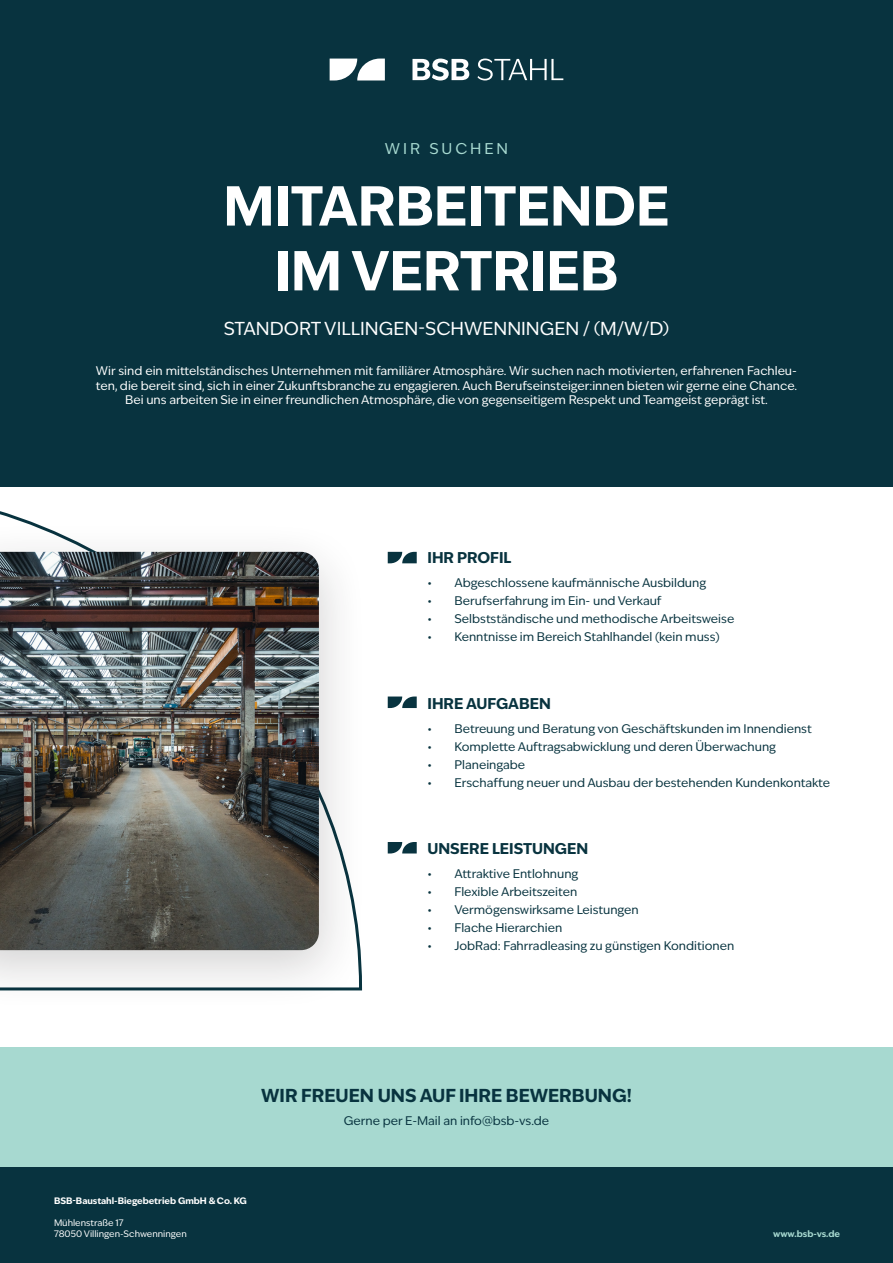
<style>
.page{position:relative;width:893px;height:1263px;background:#fff}
.page>*{position:absolute;margin:0;border:0;box-sizing:border-box;transform-origin:0 0}
.t1{font:700 54px "Ivy Epic";color:#fff}
.t2{font:18px "Ivy Epic";color:#fff}
.t3{font:700 18px "Ivy Epic";color:#08333f}
.t4{font:700 15px "Ivy Epic";color:#08333f}
.t5{font:15px "Ivy Epic";letter-spacing:.2em;color:#a7d9d0}
.t6{font:12px "Ivy Epic";color:#08333f}
.t7{font:12px/14.4px "Ivy Epic";color:#fff;text-align:center}
.t8{font:9px "Ivy Epic";color:#fff}
.t9{font:700 9px "Ivy Epic";color:#fff}
.t10{font:700 9px "Ivy Epic";color:#a7d9d0}
</style>
<div class="page">
<div style="left:0;top:0;width:893px;height:487px;background:#08333f"></div>
<div style="left:0;top:1166px;width:893px;height:97px;background:#08333f"></div>
<div style="left:0;top:1047px;width:893px;height:119px;background:#a7d9d0"></div>
<svg style="left:330px;top:59px;width:55px;height:21px"></svg>
<svg style="left:478px;top:59px;width:85px;height:21px"></svg>
<svg style="left:412px;top:59px;width:57px;height:21px"></svg>
<div style="left:0;top:519px;width:369px;height:493px;background:#231f20;opacity:.2"></div>
<img style="left:0;top:552px;width:319px;height:398px">
<svg style="left:388px;top:552px;width:29px;height:11px"></svg>
<svg style="left:388px;top:696px;width:29px;height:12px"></svg>
<svg style="left:388px;top:842px;width:29px;height:11px"></svg>
<p class="t5" style="left:385px;top:139px;width:125px">WIR SUCHEN</p>
<p class="t1" style="left:223px;top:169px;width:448px">MITARBEITENDE</p>
<p class="t1" style="left:275px;top:234px;width:345px">IM VERTRIEB</p>
<p class="t2" style="left:224px;top:317px;width:447px">STANDORT VILLINGEN-SCHWENNINGEN / (M/W/D)</p>
<p class="t7" style="left:96px;top:364px;width:703px">Wir sind ein mittelständisches Unternehmen mit familiärer Atmosphäre. Wir suchen nach motivierten, erfahrenen Fachleu&shy;ten, die bereit sind, sich in einer Zukunftsbranche zu engagieren. Auch Berufseinsteiger:innen bieten wir gerne eine Chance.<br>Bei uns arbeiten Sie in einer freundlichen Atmosphäre, die von gegenseitigem Respekt und Teamgeist geprägt ist.</p>
<p class="t4" style="left:427px;top:548px;width:85px">IHR PROFIL</p>
<p class="t6" style="left:427px;top:575px;width:280px">• Abgeschlossene kaufmännische Ausbildung</p>
<p class="t6" style="left:427px;top:593px;width:235px">• Berufserfahrung im Ein- und Verkauf</p>
<p class="t6" style="left:427px;top:611px;width:308px">• Selbstständische und methodische Arbeitsweise</p>
<p class="t6" style="left:427px;top:629px;width:294px">• Kenntnisse im Bereich Stahlhandel (kein muss)</p>
<p class="t4" style="left:427px;top:693px;width:125px">IHRE AUFGABEN</p>
<p class="t6" style="left:427px;top:720px;width:386px">• Betreuung und Beratung von Geschäftskunden im Innendienst</p>
<p class="t6" style="left:427px;top:738px;width:350px">• Komplette Auftragsabwicklung und deren Überwachung</p>
<p class="t6" style="left:427px;top:756px;width:99px">• Planeingabe</p>
<p class="t6" style="left:427px;top:774px;width:404px">• Erschaffung neuer und Ausbau der bestehenden Kundenkontakte</p>
<p class="t4" style="left:427px;top:839px;width:162px">UNSERE LEISTUNGEN</p>
<p class="t6" style="left:427px;top:866px;width:152px">• Attraktive Entlohnung</p>
<p class="t6" style="left:427px;top:884px;width:151px">• Flexible Arbeitszeiten</p>
<p class="t6" style="left:427px;top:902px;width:213px">• Vermögenswirksame Leistungen</p>
<p class="t6" style="left:427px;top:920px;width:136px">• Flache Hierarchien</p>
<p class="t6" style="left:427px;top:938px;width:308px">• JobRad: Fahrradleasing zu günstigen Konditionen</p>
<p class="t3" style="left:261px;top:1083px;width:372px">WIR FREUEN UNS AUF IHRE BEWERBUNG!</p>
<p class="t6" style="left:344px;top:1112px;width:207px">Gerne per E-Mail an info@bsb-vs.de</p>
<p class="t9" style="left:54px;top:1195px;width:194px">BSB-Baustahl-Biegebetrieb GmbH &amp; Co. KG</p>
<p class="t8" style="left:54px;top:1216px;width:71px">Mühlenstraße 17</p>
<p class="t8" style="left:54px;top:1227px;width:134px">78050 Villingen-Schwenningen</p>
<p class="t10" style="left:773px;top:1227px;width:69px">www.bsb-vs.de</p>
</div>
